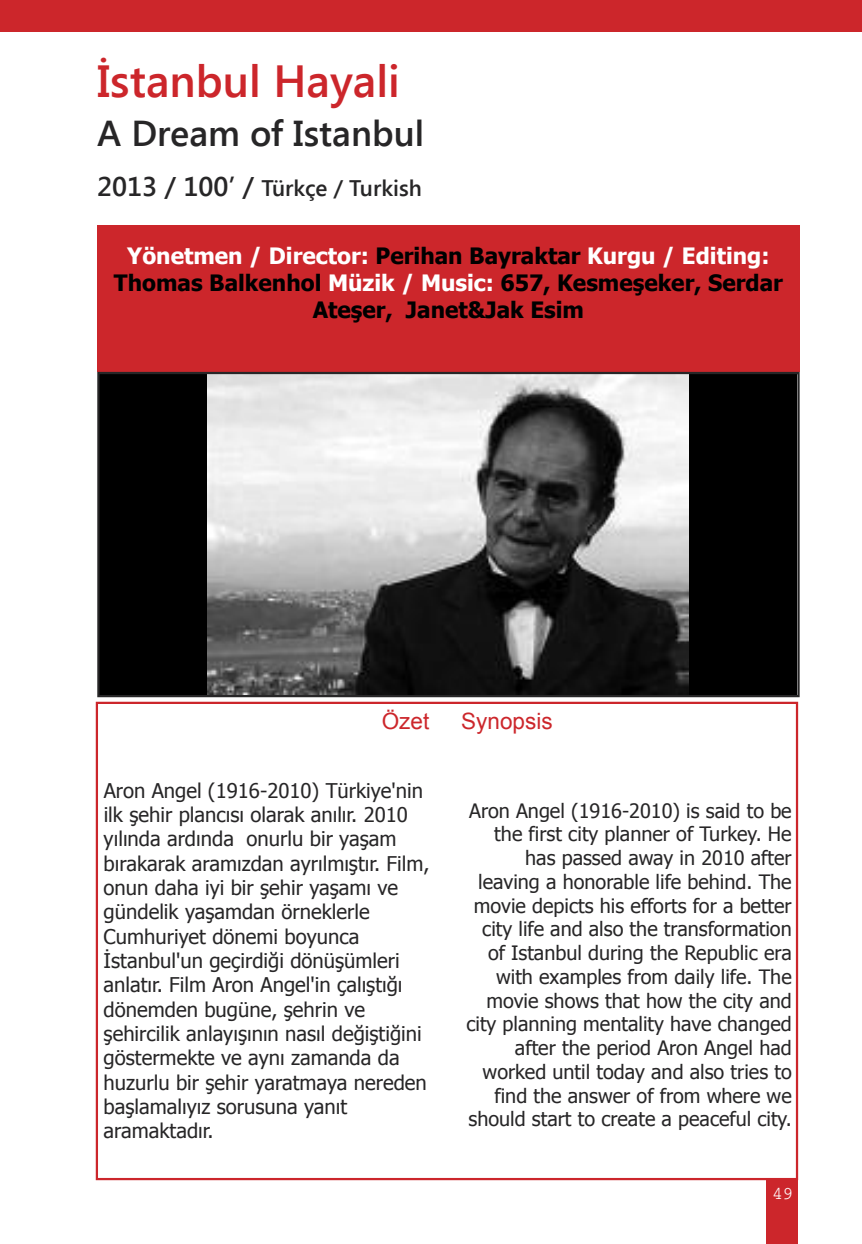
<style>
.page{position:relative;width:862px;height:1244px;background:#fff}
.page>*{position:absolute;margin:0;border:0;box-sizing:border-box;transform-origin:0 0}
.t1{font:600 45px "Segoe UI";color:#cc262b}
.t2{font:600 36px "Segoe UI";color:#272627}
.t3{font:700 22.5px/27px "Tahoma";color:#000;text-align:center}
.t4{font:600 22.5px "Segoe UI";color:#272627}
.t5{font:22.5px "Arial";color:#cc262b}
.t6{font:20.25px/24.3px "Tahoma";color:#272627}
.t7{font:19.8px/23.8px "Tahoma";color:#272627;text-align:right}
.t8{font:18px "Courier";color:#fff}
.s1{font-size:27px}
.s2{color:#fff}
</style>
<div class="page">
<div style="left:765px;top:1180px;width:32px;height:64px;background:#cc262b"></div>
<div style="left:0;top:0;width:861px;height:32px;background:#cc262b"></div>
<div style="left:96px;top:702px;width:701px;height:478px;border:2px solid #cc262b"></div>
<div style="left:97px;top:225px;width:702px;height:147px;background:#cc262b"></div>
<div style="left:99px;top:374px;width:697px;height:321px;background:#000"></div>
<img style="left:208px;top:375px;width:480px;height:319px">
<div style="left:97px;top:372px;width:702px;height:325px;border:2px solid #272627"></div>
<h1 class="t1" style="left:97px;top:48px;width:304px">İstanbul Hayali</h1>
<h2 class="t2" style="left:97px;top:107px;width:328px">A Dream of Istanbul</h2>
<p class="t4" style="left:97px;top:171px;width:326px"><span class="s1">2013 / 100’ /</span> Türkçe / Turkish</p>
<p class="t3" style="left:114px;top:242px;width:670px"><span class="s2">Yönetmen / Director:</span> Perihan Bayraktar <span class="s2">Kurgu / Editing:<br></span>Thomas Balkenhol <span class="s2">Müzik / Music:</span> 657, Kesmeşeker, Serdar<br>Ateşer, Janet&amp;Jak Esim</p>
<p class="t5" style="left:381px;top:708px;width:49px">Özet</p>
<p class="t5" style="left:461px;top:708px;width:93px">Synopsis</p>
<p class="t6" style="left:104px;top:778px;width:327px">Aron Angel (1916-2010) Türkiye'nin ilk şehir plancısı olarak anılır. 2010 yılında ardında onurlu bir yaşam bırakarak aramızdan ayrılmıştır. Film, onun daha iyi bir şehir yaşamı ve gündelik yaşamdan örneklerle Cumhuriyet dönemi boyunca İstanbul'un geçirdiği dönüşümleri anlatır. Film Aron Angel'in çalıştığı dönemden bugüne, şehrin ve şehircilik anlayışının nasıl değiştiğini göstermekte ve aynı zamanda da huzurlu bir şehir yaratmaya nereden başlamalıyız sorusuna yanıt aramaktadır.</p>
<p class="t7" style="left:466px;top:798px;width:327px">Aron Angel (1916-2010) is said to be the first city planner of Turkey. He has passed away in 2010 after leaving a honorable life behind. The movie depicts his efforts for a better city life and also the transformation of Istanbul during the Republic era with examples from daily life. The movie shows that how the city and city planning mentality have changed after the period Aron Angel had worked until today and also tries to find the answer of from where we should start to create a peaceful city.</p>
<p class="t8" style="left:772px;top:1187px;width:23px">49</p>
</div>
